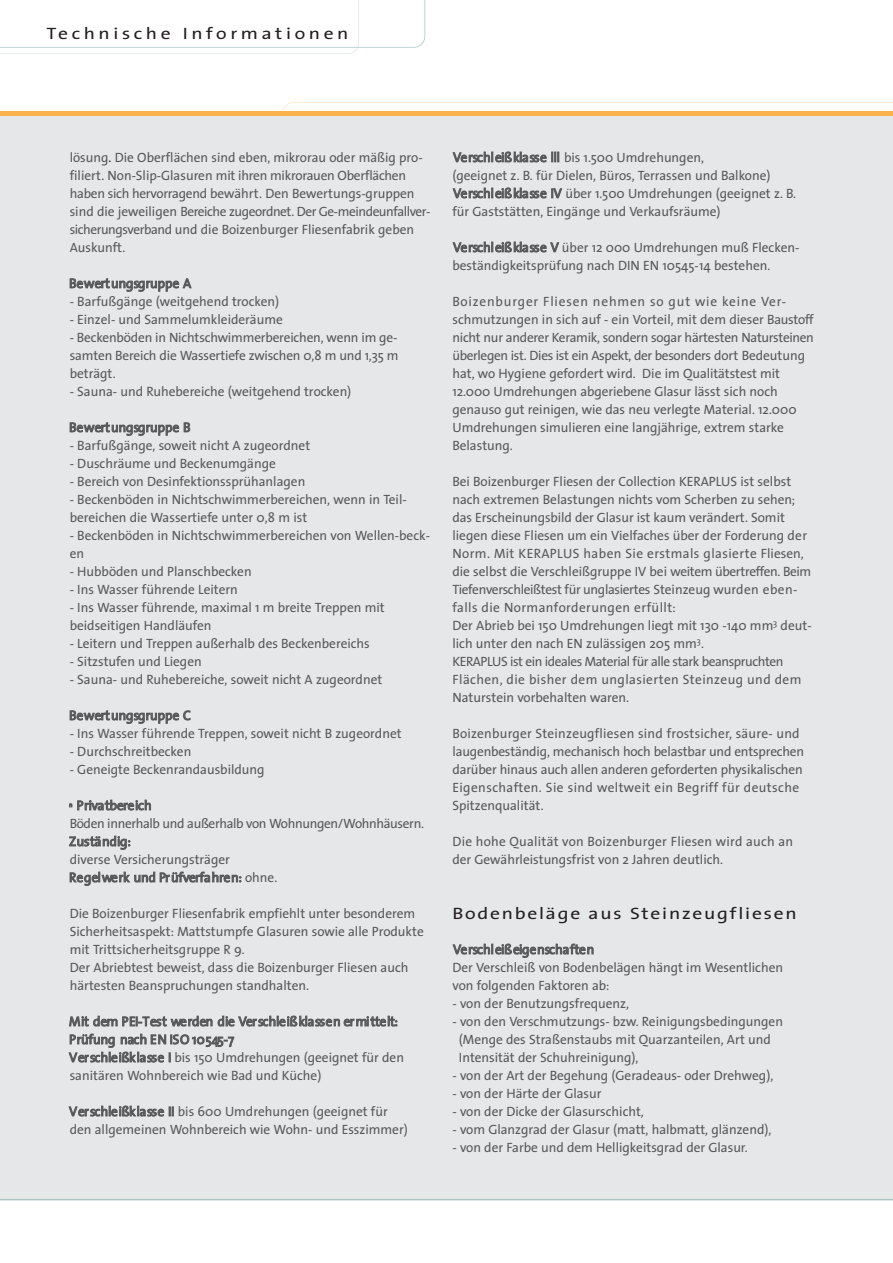
<style>
.page{position:relative;width:893px;height:1263px;background:#fff}
.page>*{position:absolute;margin:0;border:0;box-sizing:border-box;transform-origin:0 0}
.t1{font:16.5px "Thesis Sans";letter-spacing:.09em;color:#231f20;scale:1.2 1}
.t2{font:16.5px "Thesis Sans";letter-spacing:.185em;color:#231f20;scale:1.2 1}
.t3{font:13.5px/18px "Thesis Sans";color:#57585a}
.t4{font:6px "Thesis Sans";color:#57585a}
.s1{color:#231f20}
</style>
<div class="page">
<svg style="left:282px;top:102px;width:611px;height:9px"></svg>
<div style="left:0;top:113px;width:893px;height:1087px;background:#e6e7e9"></div>
<div style="left:0;top:111px;width:893px;height:5px;background:#fbb24c"></div>
<hr style="left:0;top:1199px;width:893px;height:1px;background:#abc7c5">
<svg style="left:0;top:0;width:425px;height:54px"></svg>
<p class="t2" style="left:46px;top:27px;width:253px">Technische Informationen</p>
<p class="t3" style="left:70px;top:150px;width:362px">lösung<span class="s1">.</span> Die Oberflächen sind eben, mikrorau oder mäßig pro&shy;filiert. Non-Slip-Glasuren mit ihren mikrorauen Oberflächen haben sich hervorragend bewährt. Den Bewertungs-gruppen sind die jeweiligen Bereiche zugeordnet. Der Ge-meindeunfallver&shy;sicherungsverband und die Boizenburger Fliesenfabrik geben Auskunft.</p>
<p class="t3" style="left:69px;top:275px;width:124px">Bewertungsgruppe A</p>
<p class="t3" style="left:70px;top:294px;width:211px">- Barfußgänge (weitgehend trocken)</p>
<p class="t3" style="left:70px;top:312px;width:215px">- Einzel- und Sammelumkleideräume</p>
<p class="t3" style="left:70px;top:330px;width:330px;text-align:justify">- Beckenböden in Nichtschwimmerbereichen, wenn im ge&shy;samten Bereich die Wassertiefe zwischen 0,8 m und 1,35 m beträgt.</p>
<p class="t3" style="left:70px;top:384px;width:283px">- Sauna- und Ruhebereiche (weitgehend trocken)</p>
<p class="t3" style="left:69px;top:419px;width:123px">Bewertungsgruppe B</p>
<p class="t3" style="left:70px;top:438px;width:242px">- Barfußgänge, soweit nicht A zugeordnet</p>
<p class="t3" style="left:70px;top:456px;width:208px">- Duschräume und Beckenumgänge</p>
<p class="t3" style="left:70px;top:474px;width:237px">- Bereich von Desinfektionssprühanlagen</p>
<p class="t3" style="left:70px;top:492px;width:338px">- Beckenböden in Nichtschwimmerbereichen, wenn in Teil&shy;bereichen die Wassertiefe unter 0,8 m ist</p>
<p class="t3" style="left:70px;top:528px;width:362px">- Beckenböden in Nichtschwimmerbereichen von Wellen-beck&shy;en</p>
<p class="t3" style="left:70px;top:564px;width:183px">- Hubböden und Planschbecken</p>
<p class="t3" style="left:70px;top:582px;width:170px">- Ins Wasser führende Leitern</p>
<p class="t3" style="left:70px;top:600px;width:316px">- Ins Wasser führende, maximal 1 m breite Treppen mit beidseitigen Handläufen</p>
<p class="t3" style="left:70px;top:636px;width:302px">- Leitern und Treppen außerhalb des Beckenbereichs</p>
<p class="t3" style="left:70px;top:654px;width:134px">- Sitzstufen und Liegen</p>
<p class="t3" style="left:70px;top:672px;width:314px">- Sauna- und Ruhebereiche, soweit nicht A zugeordnet</p>
<p class="t3" style="left:69px;top:707px;width:123px">Bewertungsgruppe C</p>
<p class="t3" style="left:70px;top:726px;width:333px">- Ins Wasser führende Treppen, soweit nicht B zugeordnet</p>
<p class="t3" style="left:70px;top:744px;width:123px">- Durchschreitbecken</p>
<p class="t3" style="left:70px;top:762px;width:196px">- Geneigte Beckenrandausbildung</p>
<p class="t4" style="left:69px;top:802px;width:5px">n</p>
<p class="t3" style="left:69px;top:797px;width:356px;text-indent:8px">Privatbereich<br>Böden innerhalb und außerhalb von Wohnungen/Wohnhäusern.<br>Zuständig:<br>diverse Versicherungsträger<br>Regelwerk und Prüfverfahren: ohne.</p>
<p class="t3" style="left:70px;top:906px;width:356px">Die Boizenburger Fliesenfabrik empfiehlt unter besonderem Sicherheitsaspekt: Mattstumpfe Glasuren sowie alle Produkte mit Trittsicherheitsgruppe R 9.<br>Der Abriebtest beweist, dass die Boizenburger Fliesen auch härtesten Beanspruchungen standhalten.</p>
<p class="t3" style="left:69px;top:1013px;width:336px">Mit dem PEI-Test werden die Verschleißklassen ermittelt:<br>Prüfung nach EN ISO 10545-7<br>Verschleißklasse I bis 150 Umdrehungen (geeignet für den sanitären Wohnbereich wie Bad und Küche)</p>
<p class="t3" style="left:69px;top:1104px;width:340px">Verschleißklasse II bis 600 Umdrehungen (geeignet für den allgemeinen Wohnbereich wie Wohn- und Esszimmer)</p>
<p class="t3" style="left:452px;top:150px;width:345px">Verschleißklasse lll bis 1.500 Umdrehungen,<br>(geeignet z. B. für Dielen, Büros, Terrassen und Balkone)<br>Verschleißklasse IV über 1.500 Umdrehungen (geeignet z. B. für Gaststätten, Eingänge und Verkaufsräume)</p>
<p class="t3" style="left:452px;top:240px;width:348px">Verschleißklasse V über 12 000 Umdrehungen muß Flecken&shy;beständigkeitsprüfung nach DIN EN 10545-14 bestehen.</p>
<p class="t3" style="left:452px;top:294px;width:363px">Boizenburger Fliesen nehmen so gut wie keine Ver&shy;schmutzungen in sich auf - ein Vorteil, mit dem dieser Baustoff nicht nur anderer Keramik, sondern sogar härtesten Natursteinen überlegen ist. Dies ist ein Aspekt, der besonders dort Bedeutung hat, wo Hygiene gefordert wird. Die im Qualitätstest mit 12.000 Umdrehungen abgeriebene Glasur lässt sich noch genauso gut reinigen, wie das neu verlegte Material. 12.000<br>Umdrehungen simulieren eine langjährige, extrem starke Belastung.</p>
<p class="t3" style="left:452px;top:474px;width:361px">Bei Boizenburger Fliesen der Collection KERAPLUS ist selbst nach extremen Belastungen nichts vom Scherben zu sehen; das Erscheinungsbild der Glasur ist kaum verändert. Somit liegen diese Fliesen um ein Vielfaches über der Forderung der Norm. Mit KERAPLUS haben Sie erstmals glasierte Fliesen, die selbst die Verschleißgruppe IV bei weitem übertreffen. Beim Tiefenverschleißtest für unglasiertes Steinzeug wurden eben&shy;falls die Normanforderungen erfüllt:<br>Der Abrieb bei 150 Umdrehungen liegt mit 130 -140 mm<sup>3</sup> deut&shy;lich unter den nach EN zulässigen 205 mm<sup>3</sup>.<br>KERAPLUS ist ein ideales Material für alle stark beanspruchten Flächen, die bisher dem unglasierten Steinzeug und dem Naturstein vorbehalten waren.</p>
<p class="t3" style="left:452px;top:726px;width:353px">Boizenburger Steinzeugfliesen sind frostsicher, säure- und laugenbeständig, mechanisch hoch belastbar und entsprechen darüber hinaus auch allen anderen geforderten physikalischen Eigenschaften. Sie sind weltweit ein Begriff für deutsche Spitzenqualität.</p>
<p class="t3" style="left:452px;top:834px;width:342px">Die hohe Qualität von Boizenburger Fliesen wird auch an der Gewährleistungsfrist von 2 Jahren deutlich.</p>
<p class="t1" style="left:452px;top:907px;width:288px">Bodenbeläge aus Steinzeugfliesen</p>
<p class="t3" style="left:452px;top:941px;width:332px">Verschleißeigenschaften<br>Der Verschleiß von Bodenbelägen hängt im Wesentlichen von folgenden Faktoren ab:</p>
<p class="t3" style="left:452px;top:996px;width:178px">- von der Benutzungsfrequenz,</p>
<p class="t3" style="left:459px;top:1014px;width:326px;text-indent:-6px">- von den Verschmutzungs- bzw. Reinigungsbedingungen (Menge des Straßenstaubs mit Quarzanteilen, Art und<br>Intensität der Schuhreinigung),</p>
<p class="t3" style="left:452px;top:1068px;width:322px">- von der Art der Begehung (Geradeaus- oder Drehweg),</p>
<p class="t3" style="left:452px;top:1086px;width:151px">- von der Härte der Glasur</p>
<p class="t3" style="left:452px;top:1104px;width:193px">- von der Dicke der Glasurschicht,</p>
<p class="t3" style="left:452px;top:1122px;width:321px">- vom Glanzgrad der Glasur (matt, halbmatt, glänzend),</p>
<p class="t3" style="left:452px;top:1140px;width:297px">- von der Farbe und dem Helligkeitsgrad der Glasur.</p>
</div>
